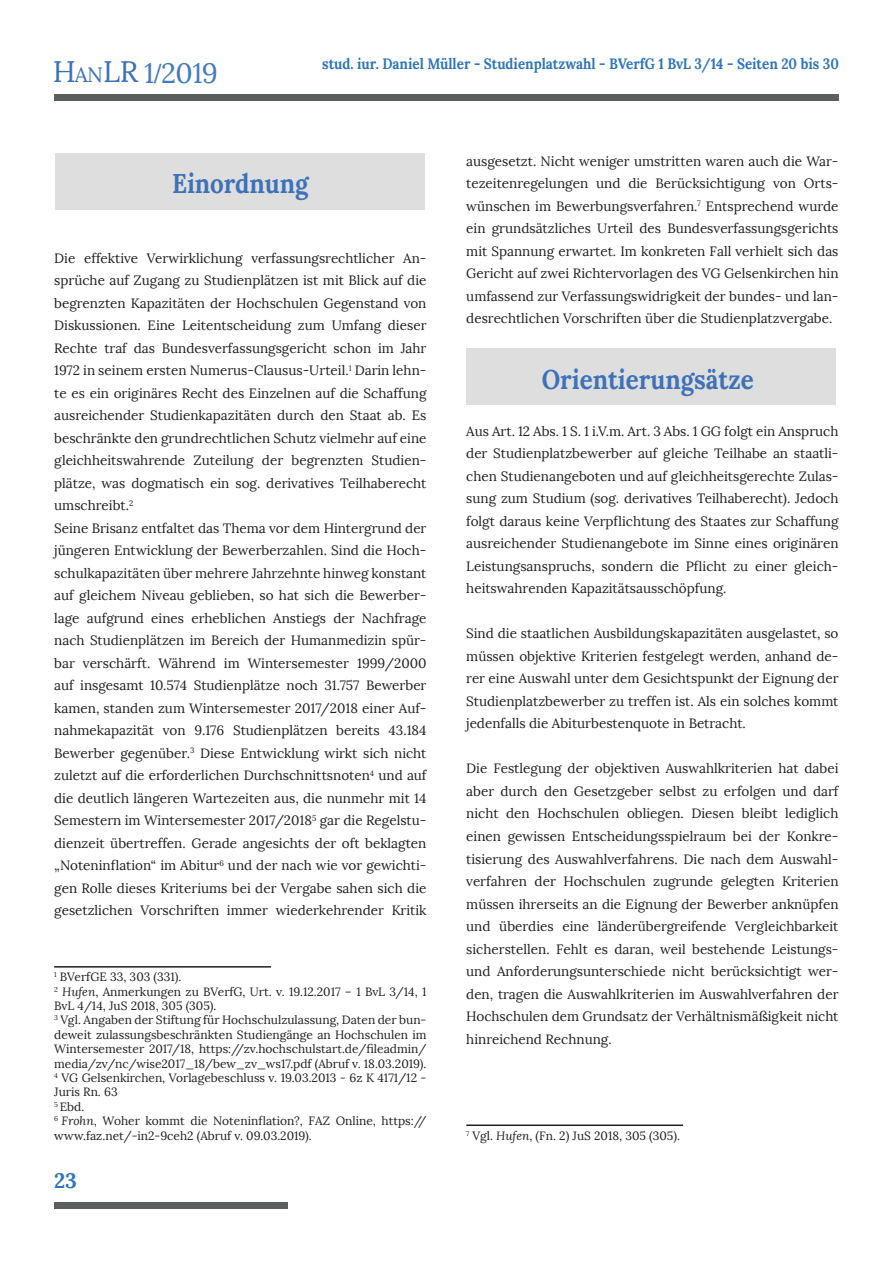
<style>
.page{position:relative;width:893px;height:1263px;background:#fff}
.page>*{position:absolute;margin:0;border:0;box-sizing:border-box;transform-origin:0 0}
.t1{font:27.9px "Lora";color:#437abf}
.t2{font:700 27px "Lora";color:#3d71b8;scale:.9 1}
.t3{font:700 21px "Lora";color:#2f74ba}
.t4{font:700 15px "Lora";color:#2e75bb;scale:.9 1}
.t5{font:13.5px/22.5px "Lora";color:#231f20;text-align:justify}
.t6{font:12px/14.4px "Lora";color:#231f20}
.s1{font-size:29.55px;color:#3d71b8}
.s2{font-size:20.7px;color:#3d71b8}
.s3{font-family:"Times New Roman";font-weight:700}
.s4{font-style:italic}
</style>
<div class="page">
<div style="left:54px;top:95px;width:785px;height:6px;background:#5b5f5f"></div>
<div style="left:54px;top:1202px;width:234px;height:7px;background:#5b5f5f"></div>
<hr style="left:54px;top:966px;width:217px;height:1px;background:#231f20">
<div style="left:55px;top:153px;width:370px;height:56px;background:#dedede"></div>
<hr style="left:466px;top:1124px;width:217px;height:2px;background:#231f20">
<div style="left:466px;top:349px;width:370px;height:56px;background:#dedede"></div>
<h1 class="t1" style="left:53px;top:56px;width:167px"><span class="s1">H</span><span class="s2">AN</span><span class="s1">LR</span> 1<span class="s3">/</span>2019</h1>
<p class="t4" style="left:322px;top:54px;width:576px">stud. iur. Daniel Müller - Studienplatzwahl - BVerfG 1 BvL 3/14 - Seiten 20 bis 30</p>
<h2 class="t2" style="left:172px;top:166px;width:153px">Einordnung</h2>
<p class="t5" style="left:54px;top:247px;width:374px;text-align:left">Die effektive Verwirklichung verfassungsrechtlicher An&shy;sprüche auf Zugang zu Studienplätzen ist mit Blick auf die begrenzten Kapazitäten der Hochschulen Gegenstand von Diskussionen. Eine Leitentscheidung zum Umfang dieser Rechte traf das Bundesverfassungsgericht schon im Jahr 1972 in seinem ersten Numerus-Clausus-Urteil.<sup>1</sup> Darin lehn&shy;te es ein originäres Recht des Einzelnen auf die Schaffung ausreichender Studienkapazitäten durch den Staat ab. Es beschränkte den grundrechtlichen Schutz vielmehr auf eine gleichheitswahrende Zuteilung der begrenzten Studien&shy;plätze, was dogmatisch ein sog. derivatives Teilhaberecht umschreibt.<sup>2<br></sup>Seine Brisanz entfaltet das Thema vor dem Hintergrund der jüngeren Entwicklung der Bewerberzahlen. Sind die Hoch&shy;schulkapazitäten über mehrere Jahrzehnte hinweg konstant auf gleichem Niveau geblieben, so hat sich die Bewerber&shy;lage aufgrund eines erheblichen Anstiegs der Nachfrage nach Studienplätzen im Bereich der Humanmedizin spür&shy;bar verschärft. Während im Wintersemester 1999/2000 auf insgesamt 10.574 Studienplätze noch 31.757 Bewerber kamen, standen zum Wintersemester 2017/2018 einer Auf&shy;nahmekapazität von 9.176 Studienplätzen bereits 43.184<br>Bewerber gegenüber.<sup>3</sup> Diese Entwicklung wirkt sich nicht zuletzt auf die erforderlichen Durchschnittsnoten<sup>4</sup> und auf die deutlich längeren Wartezeiten aus, die nunmehr mit 14<br>Semestern im Wintersemester 2017/2018<sup>5</sup> gar die Regelstu&shy;dienzeit übertreffen. Gerade angesichts der oft beklagten „Noteninflation“ im Abitur<sup>6</sup> und der nach wie vor gewichti&shy;gen Rolle dieses Kriteriums bei der Vergabe sahen sich die gesetzlichen Vorschriften immer wiederkehrender Kritik</p>
<p class="t6" style="left:54px;top:970px;width:374px"><sup>1</sup> BVerfGE 33, 303 (331).<br><sup>2</sup> <span class="s4">Hufen</span>, Anmerkungen zu BVerfG, Urt. v. 19.12.2017 – 1 BvL 3/14, 1<br>BvL 4/14, JuS 2018, 305 (305).<br><sup>3</sup> Vgl. Angaben der Stiftung für Hochschulzulassung, Daten der bun&shy;deweit zulassungsbeschränkten Studiengänge an Hochschulen im Wintersemester 2017/18, https://zv.hochschulstart.de/fileadmin/ media/zv/nc/wise2017_18/bew_zv_ws17.pdf (Abruf v. 18.03.2019).<br><sup>4</sup> VG Gelsenkirchen, Vorlagebeschluss v. 19.03.2013 - 6z K 4171/12 - Juris Rn. 63<br><sup>5</sup> Ebd.<br><sup>6</sup> <span class="s4">Frohn</span>, Woher kommt die Noteninflation?, FAZ Online, https:// www.faz.net/-in2-9ceh2 (Abruf v. 09.03.2019).</p>
<h3 class="t3" style="left:54px;top:1167px;width:24px">23</h3>
<p class="t5" style="left:466px;top:150px;width:374px">ausgesetzt. Nicht weniger umstritten waren auch die War&shy;tezeitenregelungen und die Berücksichtigung von Orts&shy;wünschen im Bewerbungsverfahren.<sup>7</sup> Entsprechend wurde ein grundsätzliches Urteil des Bundesverfassungsgerichts mit Spannung erwartet. Im konkreten Fall verhielt sich das Gericht auf zwei Richtervorlagen des VG Gelsenkirchen hin umfassend zur Verfassungswidrigkeit der bundes- und lan&shy;desrechtlichen Vorschriften über die Studienplatzvergabe.</p>
<h2 class="t2" style="left:542px;top:362px;width:237px">Orientierungsätze</h2>
<p class="t5" style="left:466px;top:420px;width:374px">Aus Art. 12 Abs. 1 S. 1 i.V.m. Art. 3 Abs. 1 GG folgt ein Anspruch der Studienplatzbewerber auf gleiche Teilhabe an staatli&shy;chen Studienangeboten und auf gleichheitsgerechte Zulas&shy;sung zum Studium (sog. derivatives Teilhaberecht). Jedoch folgt daraus keine Verpflichtung des Staates zur Schaffung ausreichender Studienangebote im Sinne eines originären Leistungsanspruchs, sondern die Pflicht zu einer gleich&shy;heitswahrenden Kapazitätsausschöpfung.</p>
<p class="t5" style="left:466px;top:622px;width:374px">Sind die staatlichen Ausbildungskapazitäten ausgelastet, so müssen objektive Kriterien festgelegt werden, anhand de&shy;rer eine Auswahl unter dem Gesichtspunkt der Eignung der Studienplatzbewerber zu treffen ist. Als ein solches kommt jedenfalls die Abiturbestenquote in Betracht.</p>
<p class="t5" style="left:466px;top:757px;width:374px">Die Festlegung der objektiven Auswahlkriterien hat dabei aber durch den Gesetzgeber selbst zu erfolgen und darf nicht den Hochschulen obliegen. Diesen bleibt lediglich einen gewissen Entscheidungsspielraum bei der Konkre&shy;tisierung des Auswahlverfahrens. Die nach dem Auswahl&shy;verfahren der Hochschulen zugrunde gelegten Kriterien müssen ihrerseits an die Eignung der Bewerber anknüpfen und überdies eine länderübergreifende Vergleichbarkeit sicherstellen. Fehlt es daran, weil bestehende Leistungs&shy;und Anforderungsunterschiede nicht berücksichtigt wer&shy;den, tragen die Auswahlkriterien im Auswahlverfahren der Hochschulen dem Grundsatz der Verhältnismäßigkeit nicht hinreichend Rechnung.</p>
<p class="t6" style="left:466px;top:1128px;width:215px"><sup>7</sup> Vgl. <span class="s4">Hufen</span>, (Fn. 2) JuS 2018, 305 (305).</p>
</div>
